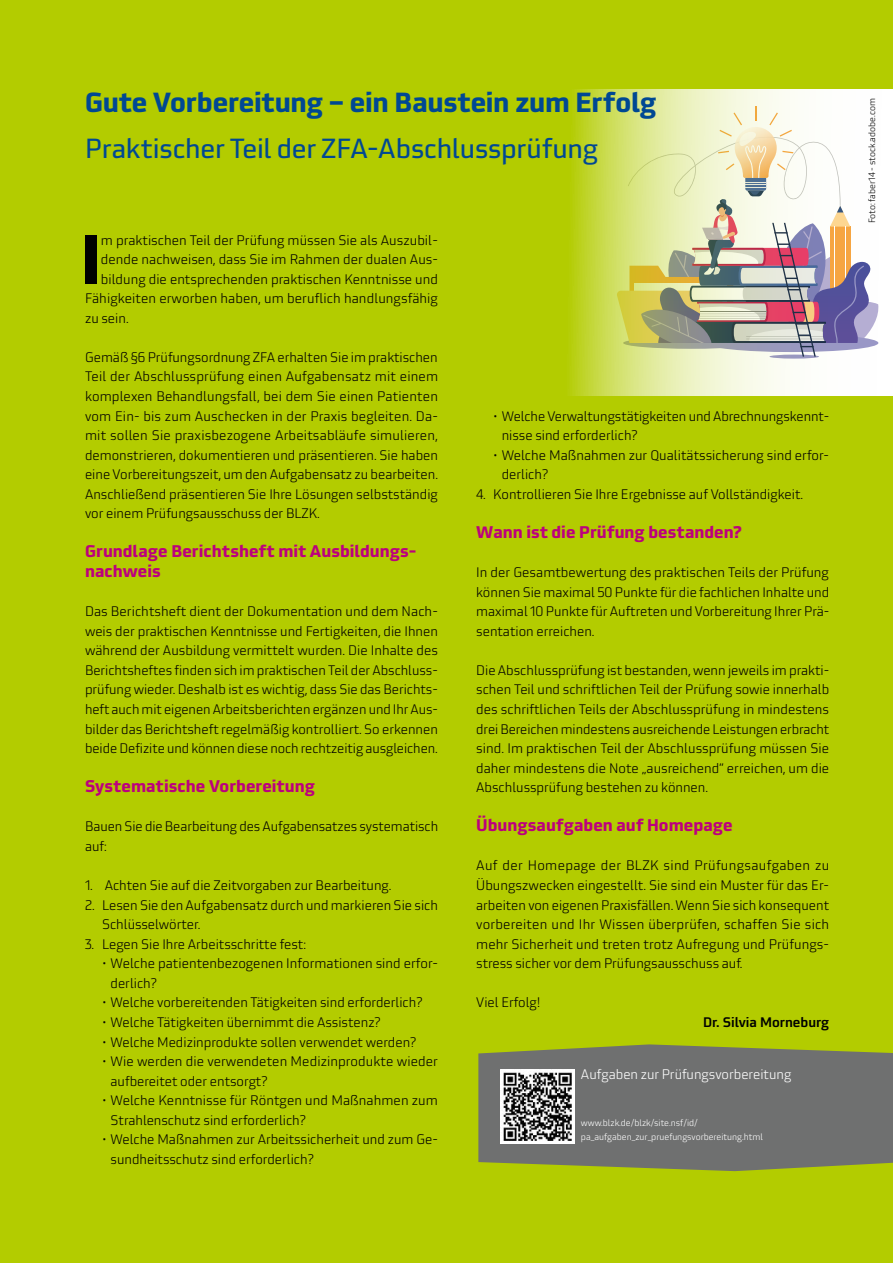
<style>
.page{position:relative;width:893px;height:1263px;background:#b3cc00}
.page>*{position:absolute;margin:0;border:0;box-sizing:border-box;transform-origin:0 0}
.t1{font:700 68.1px "Utility Pro";color:#000}
.t2{font:27px "Utility Pro";letter-spacing:-.01em;color:#004893}
.t3{font:700 27px "Utility Pro";letter-spacing:-.01em;color:#004893}
.t4{font:700 16.5px/19.5px "Utility Pro";letter-spacing:.005em;color:#bc007e}
.t5{font:300 13.5px/19.5px "Utility Pro";color:#000}
.t6{font:300 13.5px "Utility Pro";color:#fff}
.t7{font:500 13.5px "Utility Pro";color:#000}
.t8{font:300 9px/13.5px "Utility Pro";color:#fff}
.t9{font:300 9px "Utility Pro";color:#000}
</style>
<div class="page">
<svg style="left:478px;top:1044px;width:415px;height:127px;background:#747767"></svg>
<img style="left:500px;top:1069px;width:75px;height:74px">
<svg style="left:570px;top:89px;width:323px;height:306px;background:#dfe996"></svg>
<svg style="left:769px;top:355px;width:50px;height:4px"></svg>
<svg style="left:616px;top:107px;width:264px;height:250px;background:#d1cdb0"></svg>
<h2 class="t3" style="left:85px;top:79px;width:573px">Gute Vorbereitung – ein Baustein zum Erfolg</h2>
<h2 class="t2" style="left:85px;top:127px;width:515px">Praktischer Teil der ZFA-Abschlussprüfung</h2>
<h1 class="t1" style="left:80px;top:202px;width:22px">I</h1>
<p class="t5" style="left:101px;top:229px;width:338px">m praktischen Teil der Prüfung müssen Sie als Auszubil-</p>
<p class="t5" style="left:101px;top:249px;width:338px">dende nachweisen, dass Sie im Rahmen der dualen Aus-</p>
<p class="t5" style="left:101px;top:268px;width:338px">bildung die entsprechenden praktischen Kenntnisse und</p>
<p class="t5" style="left:85px;top:288px;width:354px">Fähigkeiten erworben haben, um beruflich handlungsfähig</p>
<p class="t5" style="left:85px;top:307px;width:45px">zu sein.</p>
<p class="t5" style="left:85px;top:347px;width:355px;text-align:justify">Gemäß §6 Prüfungsordnung ZFA erhalten Sie im praktischen Teil der Abschlussprüfung einen Aufgabensatz mit einem komplexen Behandlungsfall, bei dem Sie einen Patienten vom Ein- bis zum Auschecken in der Praxis begleiten. Da&shy;mit sollen Sie praxisbezogene Arbeitsabläufe simulieren, demonstrieren, dokumentieren und präsentieren. Sie haben eine Vorbereitungszeit, um den Aufgabensatz zu bearbeiten.<br>Anschließend präsentieren Sie Ihre Lösungen selbstständig vor einem Prüfungsausschuss der BLZK.</p>
<p class="t4" style="left:85px;top:540px;width:333px">Grundlage Berichtsheft mit Ausbildungs&shy;nachweis</p>
<p class="t5" style="left:85px;top:601px;width:354px;text-align:justify">Das Berichtsheft dient der Dokumentation und dem Nach&shy;weis der praktischen Kenntnisse und Fertigkeiten, die Ihnen während der Ausbildung vermittelt wurden. Die Inhalte des Berichtsheftes finden sich im praktischen Teil der Abschluss&shy;prüfung wieder. Deshalb ist es wichtig, dass Sie das Berichts&shy;heft auch mit eigenen Arbeitsberichten ergänzen und Ihr Aus&shy;bilder das Berichtsheft regelmäßig kontrolliert. So erkennen beide Defizite und können diese noch rechtzeitig ausgleichen.</p>
<p class="t4" style="left:85px;top:775px;width:231px">Systematische Vorbereitung</p>
<p class="t5" style="left:85px;top:816px;width:355px">Bauen Sie die Bearbeitung des Aufgabensatzes systematisch auf:</p>
<p class="t5" style="left:85px;top:875px;width:308px">1. Achten Sie auf die Zeitvorgaben zur Bearbeitung.</p>
<p class="t5" style="left:102px;top:894px;width:337px;text-indent:-17px">2. Lesen Sie den Aufgabensatz durch und markieren Sie sich<br>Schlüsselwörter.</p>
<p class="t5" style="left:85px;top:933px;width:222px">3. Legen Sie Ihre Arbeitsschritte fest:</p>
<p class="t5" style="left:111px;top:953px;width:329px;text-indent:-9px">• Welche patientenbezogenen Informationen sind erfor&shy;derlich?</p>
<p class="t5" style="left:102px;top:992px;width:322px">• Welche vorbereitenden Tätigkeiten sind erforderlich?</p>
<p class="t5" style="left:102px;top:1012px;width:280px">• Welche Tätigkeiten übernimmt die Assistenz?</p>
<p class="t5" style="left:102px;top:1031px;width:316px">• Welche Medizinprodukte sollen verwendet werden?</p>
<p class="t5" style="left:111px;top:1051px;width:329px;text-indent:-9px">• Wie werden die verwendeten Medizinprodukte wieder aufbereitet oder entsorgt?</p>
<p class="t5" style="left:111px;top:1090px;width:329px;text-indent:-9px">• Welche Kenntnisse für Röntgen und Maßnahmen zum<br>Strahlenschutz sind erforderlich?</p>
<p class="t5" style="left:111px;top:1129px;width:329px;text-indent:-9px">• Welche Maßnahmen zur Arbeitssicherheit und zum Ge&shy;sundheitsschutz sind erforderlich?</p>
<p class="t5" style="left:502px;top:405px;width:329px;text-indent:-9px">• Welche Verwaltungstätigkeiten und Abrechnungskennt&shy;nisse sind erforderlich?</p>
<p class="t5" style="left:502px;top:444px;width:329px;text-indent:-9px">• Welche Maßnahmen zur Qualitätssicherung sind erfor&shy;derlich?</p>
<p class="t5" style="left:476px;top:483px;width:328px">4. Kontrollieren Sie Ihre Ergebnisse auf Vollständigkeit.</p>
<p class="t4" style="left:476px;top:521px;width:267px">Wann ist die Prüfung bestanden?</p>
<p class="t5" style="left:476px;top:562px;width:355px;text-align:justify">In der Gesamtbewertung des praktischen Teils der Prüfung können Sie maximal 50 Punkte für die fachlichen Inhalte und maximal 10 Punkte für Auftreten und Vorbereitung Ihrer Prä&shy;sentation erreichen.</p>
<p class="t5" style="left:476px;top:659px;width:355px;text-align:justify">Die Abschlussprüfung ist bestanden, wenn jeweils im prakti&shy;schen Teil und schriftlichen Teil der Prüfung sowie innerhalb des schriftlichen Teils der Abschlussprüfung in mindestens drei Bereichen mindestens ausreichende Leistungen erbracht sind. Im praktischen Teil der Abschlussprüfung müssen Sie daher mindestens die Note „ausreichend“ erreichen, um die Abschlussprüfung bestehen zu können.</p>
<p class="t4" style="left:476px;top:814px;width:258px">Übungsaufgaben auf Homepage</p>
<p class="t5" style="left:476px;top:855px;width:355px;text-align:justify">Auf der Homepage der BLZK sind Prüfungsaufgaben zu Übungszwecken eingestellt. Sie sind ein Muster für das Er&shy;arbeiten von eigenen Praxisfällen. Wenn Sie sich konsequent vorbereiten und Ihr Wissen überprüfen, schaffen Sie sich mehr Sicherheit und treten trotz Aufregung und Prüfungs&shy;stress sicher vor dem Prüfungsausschuss auf.</p>
<p class="t5" style="left:476px;top:992px;width:65px">Viel Erfolg!</p>
<p class="t7" style="left:703px;top:1011px;width:127px">Dr. Silvia Morneburg</p>
<p class="t6" style="left:581px;top:1064px;width:212px">Aufgaben zur Prüfungsvorbereitung</p>
<p class="t8" style="left:581px;top:1116px;width:184px">www.blzk.de/blzk/site.nsf/id/ pa_aufgaben_zur_pruefungsvorbereitung.html</p>
<p class="t9" style="left:866px;top:223px;width:127px;rotate:-90deg">Foto: faber14 - stock.adobe.com</p>
</div>
